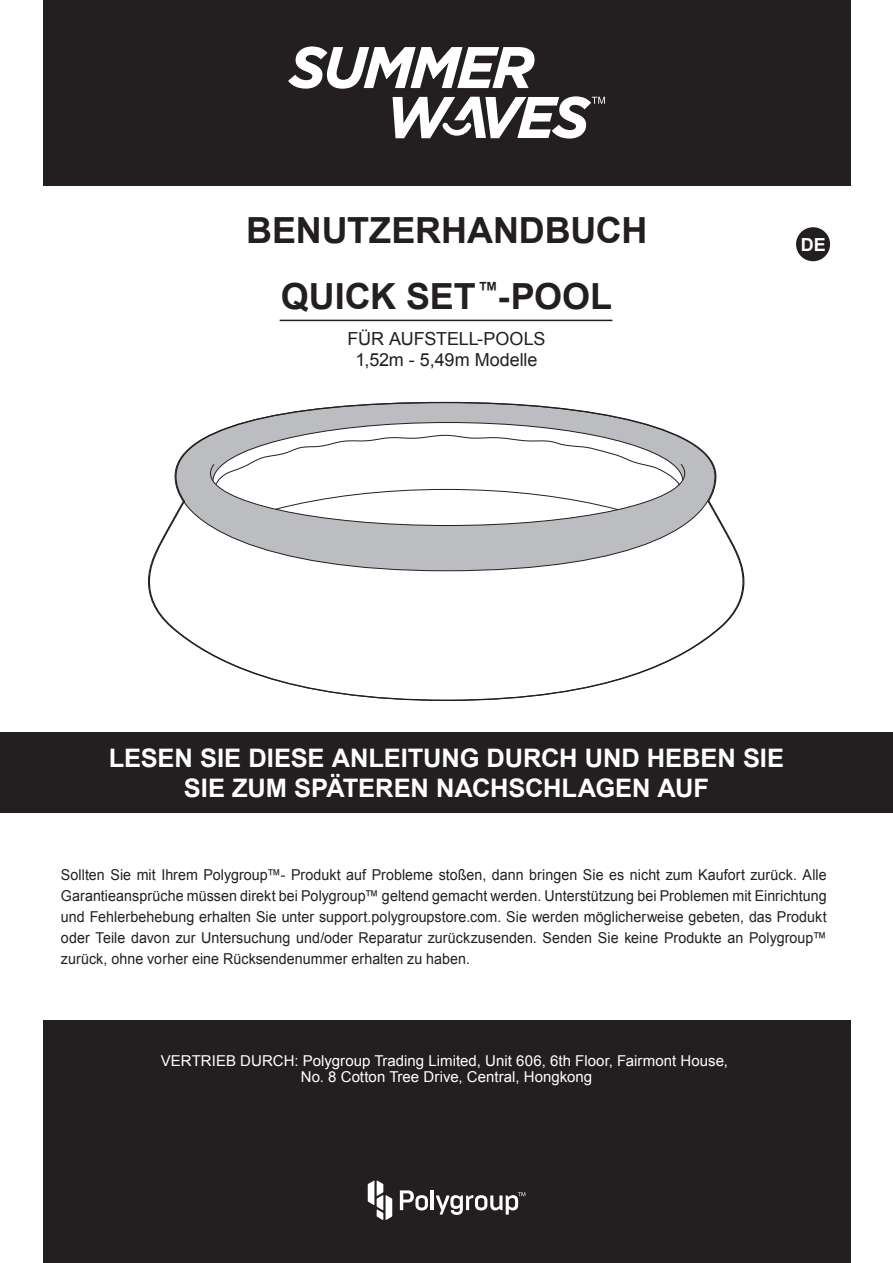
<style>
.page{position:relative;width:893px;height:1263px;background:#fff}
.page>*{position:absolute;margin:0;border:0;box-sizing:border-box;transform-origin:0 0}
.t1{font:700 36px "Arial";letter-spacing:-.005em;color:#231f20}
.t2{font:700 25.5px/30px "Arial";letter-spacing:-.005em;color:#fff;text-align:center}
.t3{font:18px/21px "Arial";letter-spacing:-.005em;color:#231f20;text-align:center}
.t4{font:700 18px "Arial";color:#fff}
.t5{font:15px/21px "Arial";letter-spacing:.005em;color:#231f20;text-align:justify;scale:.95 1}
.t6{font:15px/16.5px "Arial";letter-spacing:.005em;color:#fff;text-align:center}
</style>
<div class="page">
<div style="left:43px;top:0;width:807px;height:185px;background:#231f20"></div>
<svg style="left:288px;top:46px;width:247px;height:43px"></svg>
<svg style="left:393px;top:96px;width:212px;height:43px"></svg>
<div style="left:796px;top:227px;width:34px;height:34px;background:#231f20;border-radius:50%"></div>
<div style="left:43px;top:1020px;width:807px;height:243px;background:#231f20"></div>
<div style="left:0;top:732px;width:893px;height:80px;background:#231f20"></div>
<svg style="left:368px;top:1180px;width:24px;height:40px"></svg>
<svg style="left:400px;top:1190px;width:28px;height:20px"></svg>
<hr style="left:431px;top:1190px;width:3px;height:20px;background:#fff">
<svg style="left:436px;top:1192px;width:89px;height:23px"></svg>
<svg style="left:148px;top:401px;width:597px;height:300px"></svg>
<svg style="left:209px;top:421px;width:477px;height:105px"></svg>
<hr style="left:280px;top:320px;width:332px;height:1px;background:#231f20">
<h1 class="t1" style="left:246px;top:206px;width:403px">BENUTZERHANDBUCH</h1>
<h1 class="t1" style="left:281px;top:272px;width:333px">QUICK SET<sup>™</sup>-POOL</h1>
<p class="t3" style="left:348px;top:328px;width:199px">FÜR AUFSTELL-POOLS<br>1,52m - 5,49m Modelle</p>
<p class="t4" style="left:801px;top:232px;width:27px">DE</p>
<h2 class="t2" style="left:109px;top:743px;width:677px">LESEN SIE DIESE ANLEITUNG DURCH UND HEBEN SIE<br>SIE ZUM SPÄTEREN NACHSCHLAGEN AUF</h2>
<p class="t5" style="left:61px;top:864px;width:807px">Sollten Sie mit Ihrem Polygroup™- Produkt auf Probleme stoßen, dann bringen Sie es nicht zum Kaufort zurück. Alle Garantieansprüche müssen direkt bei Polygroup™ geltend gemacht werden. Unterstützung bei Problemen mit Einrichtung und Fehlerbehebung erhalten Sie unter support.polygroupstore.com. Sie werden möglicherweise gebeten, das Produkt oder Teile davon zur Untersuchung und/oder Reparatur zurückzusenden. Senden Sie keine Produkte an Polygroup™ zurück, ohne vorher eine Rücksendenummer erhalten zu haben.</p>
<p class="t6" style="left:161px;top:1052px;width:569px">VERTRIEB DURCH: Polygroup Trading Limited, Unit 606, 6th Floor, Fairmont House,<br>No. 8 Cotton Tree Drive, Central, Hongkong</p>
</div>
